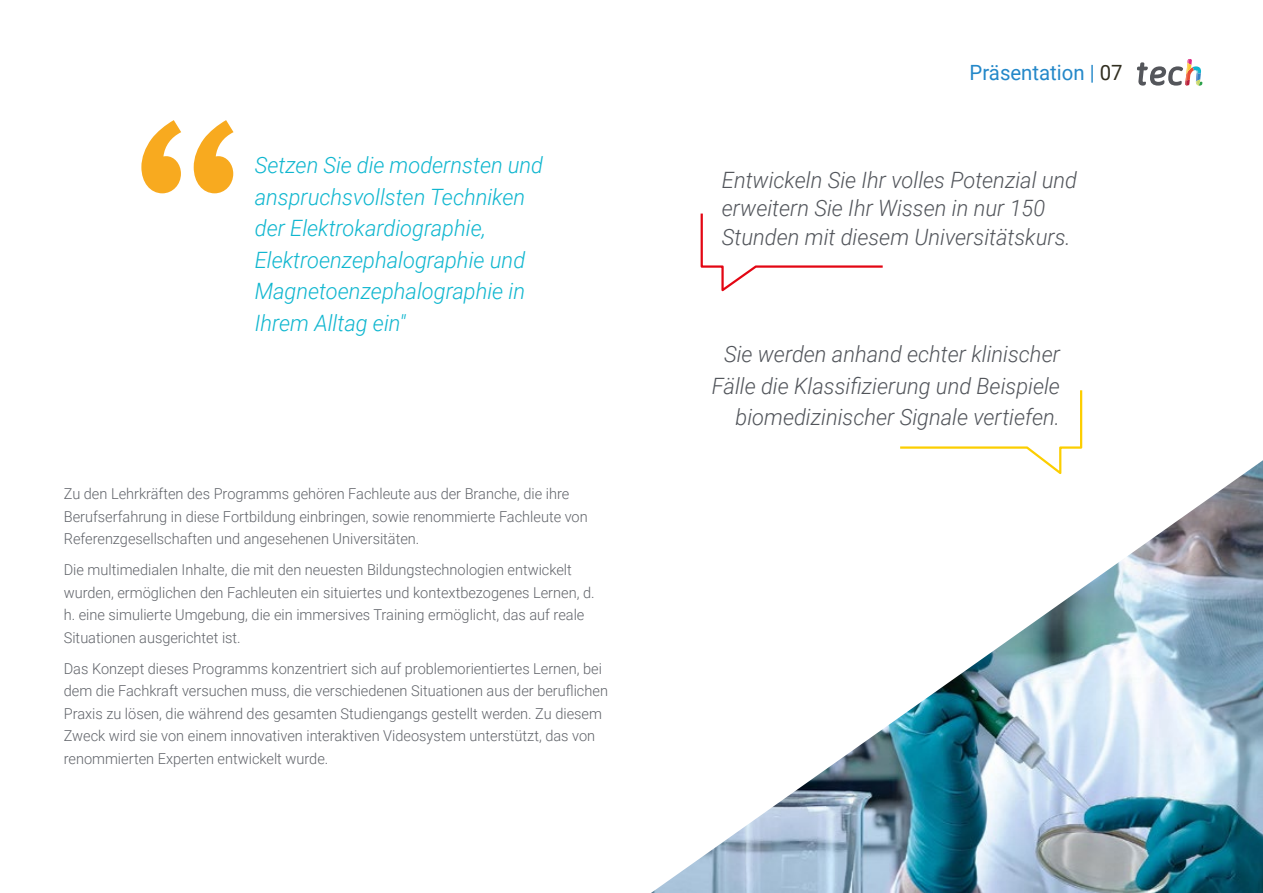
<style>
.page{position:relative;width:1263px;height:893px;background:#fff}
.page>*{position:absolute;margin:0;border:0;box-sizing:border-box;transform-origin:0 0}
.t1{font:italic 300 22.5px/31.5px "Roboto";color:#52555b;text-align:right}
.t2{font:italic 300 22.5px/31.5px "Roboto";color:#0fb6cf}
.t3{font:21px "Roboto";color:#2488c9}
.t4{font:300 15px/22.5px "Roboto";color:#61646a}
.s1{color:#312e20}
</style>
<div class="page">
<svg style="left:141px;top:120px;width:93px;height:73px"></svg>
<img style="left:651px;top:460px;width:612px;height:433px">
<svg style="left:1137px;top:59px;width:65px;height:27px"></svg>
<svg style="left:898px;top:390px;width:185px;height:88px"></svg>
<svg style="left:700px;top:213px;width:183px;height:79px"></svg>
<h1 class="t2" style="left:255px;top:149px;width:290px">Setzen Sie die modernsten und anspruchsvollsten Techniken der Elektrokardiographie,<br>Elektroenzephalographie und<br>Magnetoenzephalographie in<br>Ihrem Alltag ein"</h1>
<p class="t4" style="left:64px;top:482px;width:525px">Zu den Lehrkräften des Programms gehören Fachleute aus der Branche, die ihre<br>Berufserfahrung in diese Fortbildung einbringen, sowie renommierte Fachleute von<br>Referenzgesellschaften und angesehenen Universitäten.</p>
<p class="t4" style="left:64px;top:558px;width:532px">Die multimedialen Inhalte, die mit den neuesten Bildungstechnologien entwickelt wurden, ermöglichen den Fachleuten ein situiertes und kontextbezogenes Lernen, d. h. eine simulierte Umgebung, die ein immersives Training ermöglicht, das auf reale Situationen ausgerichtet ist.</p>
<p class="t4" style="left:64px;top:657px;width:546px">Das Konzept dieses Programms konzentriert sich auf problemorientiertes Lernen, bei dem die Fachkraft versuchen muss, die verschiedenen Situationen aus der beruflichen Praxis zu lösen, die während des gesamten Studiengangs gestellt werden. Zu diesem Zweck wird sie von einem innovativen interaktiven Videosystem unterstützt, das von renommierten Experten entwickelt wurde.</p>
<h2 class="t3" style="left:969px;top:57px;width:155px">Präsentation | <span class="s1">07</span></h2>
<h1 class="t1" style="left:722px;top:165px;width:357px;line-height:28.5px;text-align:left">Entwickeln Sie Ihr volles Potenzial und erweitern Sie Ihr Wissen in nur 150<br>Stunden mit diesem Universitätskurs.</h1>
<h1 class="t1" style="left:712px;top:338px;width:349px">Sie werden anhand echter klinischer<br>Fälle die Klassifizierung und Beispiele biomedizinischer Signale vertiefen.</h1>
</div>
